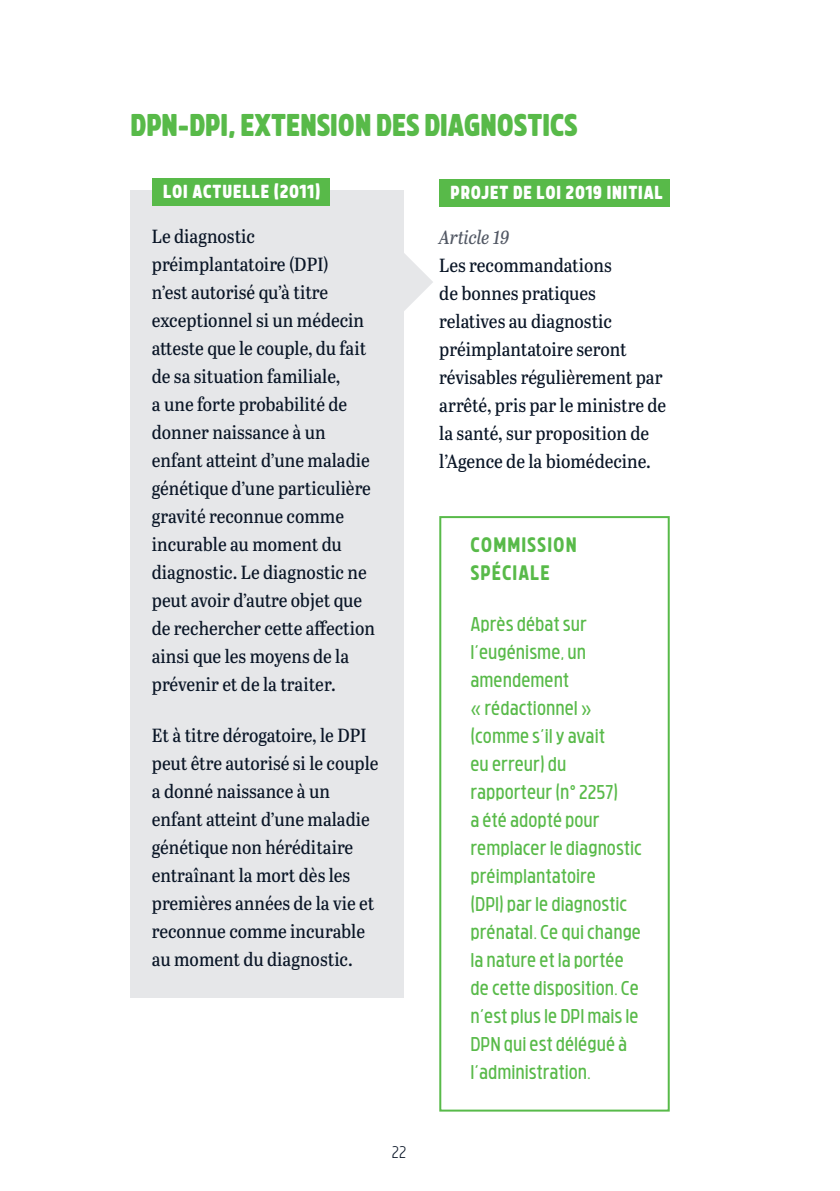
<style>
.page{position:relative;width:840px;height:1191px;background:#fff}
.page>*{position:absolute;margin:0;border:0;box-sizing:border-box;transform-origin:0 0}
.t1{font:900 30px "Brilk";color:#58ba49}
.t2{font:800 20px/28px "Brilk";letter-spacing:.05em;color:#58ba49}
.t3{font:19px/28px "Abril Titling Semi Cnd";color:#091526}
.t4{font:19px/28px "Brilk";color:#58ba49}
.t5{font:italic 19px "Abril Titling Semi Cnd";color:#525864}
.t6{font:900 18px "Brilk";letter-spacing:.05em;color:#fff}
.t7{font:300 16px "Brilk";color:#091526}
</style>
<div class="page">
<div style="left:130px;top:191px;width:273px;height:807px;background:#e6e7e9"></div>
<div style="left:152px;top:178px;width:177px;height:28px;background:#58ba49"></div>
<svg style="left:403px;top:253px;width:30px;height:58px"></svg>
<div style="left:438px;top:180px;width:231px;height:27px;background:#58ba49"></div>
<div style="left:439px;top:516px;width:230px;height:595px;border:2px solid #58ba49"></div>
<h1 class="t1" style="left:130px;top:106px;width:448px">DPN-DPI, EXTENSION DES DIAGNOSTICS</h1>
<p class="t6" style="left:163px;top:180px;width:158px">LOI ACTUELLE (2011)</p>
<p class="t3" style="left:152px;top:221px;width:225px">Le diagnostic préimplantatoire (DPI)<br>n’est autorisé qu’à titre exceptionnel si un médecin atteste que le couple, du fait de sa situation familiale,<br>a une forte probabilité de donner naissance à un enfant atteint d’une maladie génétique d’une particulière gravité reconnue comme incurable au moment du diagnostic. Le diagnostic ne peut avoir d’autre objet que de rechercher cette affection ainsi que les moyens de la prévenir et de la traiter.</p>
<p class="t3" style="left:152px;top:720px;width:228px">Et à titre dérogatoire, le DPI peut être autorisé si le couple a donné naissance à un enfant atteint d’une maladie génétique non héréditaire entraînant la mort dès les premières années de la vie et reconnue comme incurable au moment du diagnostic.</p>
<p class="t7" style="left:391px;top:1141px;width:16px">22</p>
<p class="t6" style="left:450px;top:181px;width:213px">PROJET DE LOI 2019 INITIAL</p>
<p class="t5" style="left:439px;top:224px;width:71px">Article 19</p>
<p class="t3" style="left:439px;top:251px;width:228px">Les recommandations<br>de bonnes pratiques relatives au diagnostic préimplantatoire seront révisables régulièrement par arrêté, pris par le ministre de la santé, sur proposition de l’Agence de la biomédecine.</p>
<p class="t2" style="left:470px;top:530px;width:108px">COMMISSION<br>SPÉCIALE</p>
<p class="t4" style="left:470px;top:609px;width:173px">Après débat sur l’eugénisme, un amendement<br>« rédactionnel » (comme s’il y avait<br>eu erreur) du rapporteur (n° 2257)<br>a été adopté pour remplacer le diagnostic préimplantatoire<br>(DPI) par le diagnostic prénatal. Ce qui change la nature et la portée de cette disposition. Ce n’est plus le DPI mais le<br>DPN qui est délégué à l’administration.</p>
</div>
